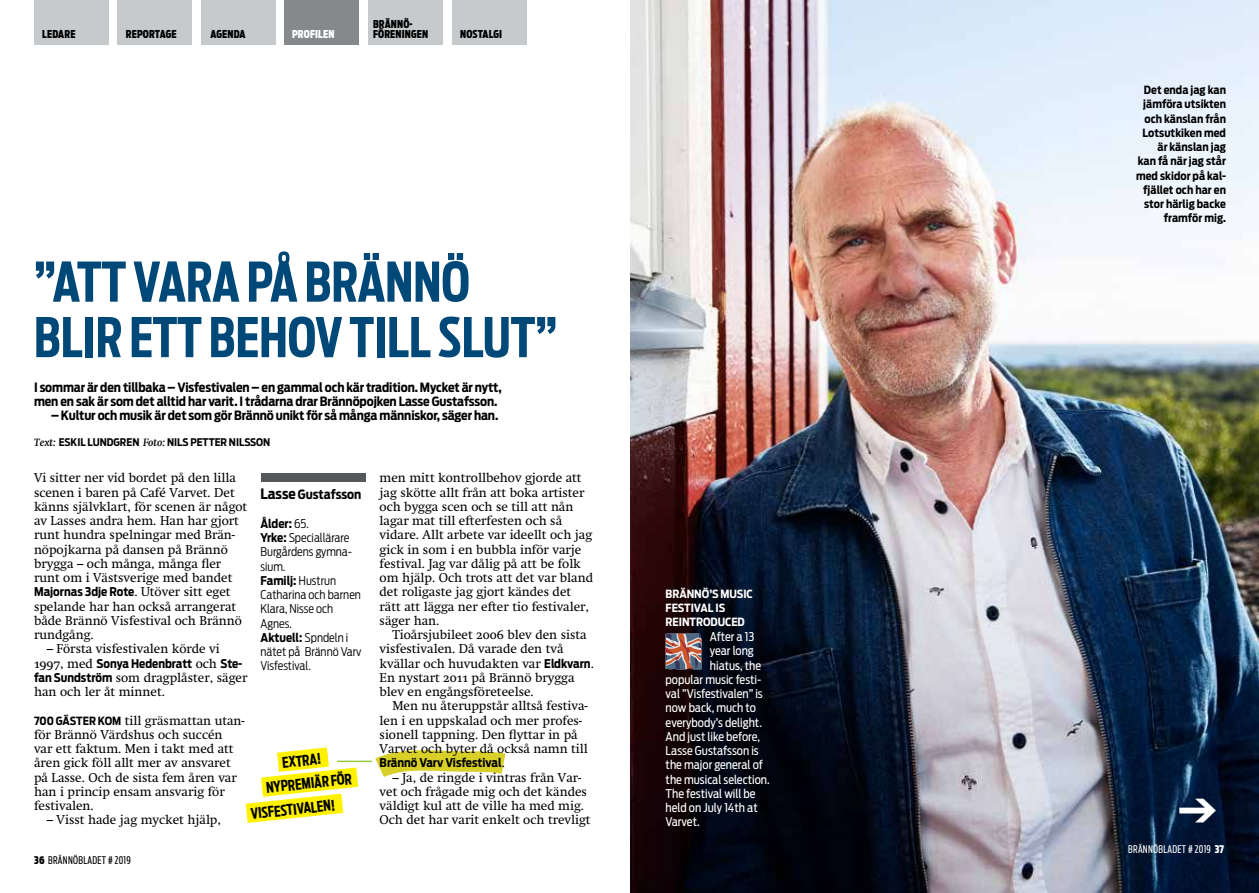
<style>
.page{position:relative;width:1259px;height:893px;background:#fff}
.page>*{position:absolute;margin:0;border:0;box-sizing:border-box;transform-origin:0 0}
.t1{font:700 54.15px/55.5px "Antenna Extra Cond";color:#004877}
.t2{font:700 14.7px "Antenna Extra Cond";color:#000}
.t3{font:12.75px/14.2px "Swift Kla";color:#000}
.t4{font:700 12.75px/14.2px "Antenna Cond";letter-spacing:-.01em;color:#000}
.t5{font:12px "Antenna Cond";color:#fff}
.t6{font:300 12px/14.2px "Antenna Cond";color:#000}
.t7{font:700 12px "Antenna Cond";color:#000}
.t8{font:700 11.25px/14.2px "Antenna Cond";letter-spacing:.005em;color:#000;text-align:right}
.t9{font:700 11.25px/14.2px "Antenna Cond";letter-spacing:-.005em;color:#fff}
.t10{font:900 10.8px/9.9px "Antenna Extra Cond";letter-spacing:.015em;color:#000}
.t11{font:900 10.8px "Antenna Extra Cond";letter-spacing:.015em;color:#fff}
.t12{font:700 10.5px "Antenna Cond";color:#000}
.t13{font:10.5px "Antenna Extra Cond";letter-spacing:.03em;color:#fff}
.t14{font:10.5px "Antenna Extra Cond";letter-spacing:.03em;color:#000}
.s1{font-family:"Swift Kla";font-style:italic}
.s2{font-family:"Swift Kla";font-weight:400;font-size:12.75px}
.s3{font-family:"Antenna Cond";font-weight:700;font-size:12px}
.s4{font-family:"Antenna Cond";font-weight:700;font-size:11.25px}
.s5{font-size:14.25px}
.s6{font-weight:700}
.s7{font-weight:900}
</style>
<div class="page">
<svg style="left:375px;top:750px;width:130px;height:27px"></svg>
<img style="left:630px;top:0;width:629px;height:893px">
<div style="left:261px;top:473px;width:104px;height:8px;background:#55585b"></div>
<div style="left:34px;top:0;width:74px;height:44px;background:#c7cacc"></div>
<div style="left:118px;top:0;width:74px;height:44px;background:#c7cacc"></div>
<div style="left:285px;top:0;width:74px;height:44px;background:#85898c"></div>
<div style="left:368px;top:0;width:75px;height:44px;background:#c7cacc"></div>
<div style="left:452px;top:0;width:74px;height:44px;background:#c7cacc"></div>
<div style="left:201px;top:0;width:75px;height:44px;background:#c7cacc"></div>
<svg style="left:246px;top:747px;width:112px;height:76px"></svg>
<hr style="left:337px;top:761px;width:35px;height:1px;background:#9aca3c">
<svg style="left:665px;top:634px;width:36px;height:35px"></svg>
<svg style="left:1179px;top:798px;width:37px;height:24px"></svg>
<p class="t10" style="left:42px;top:29px;width:35px">LEDARE</p>
<p class="t10" style="left:126px;top:29px;width:52px">REPORTAGE</p>
<p class="t10" style="left:210px;top:29px;width:36px">AGENDA</p>
<p class="t11" style="left:292px;top:27px;width:44px">PROFILEN</p>
<p class="t10" style="left:373px;top:19px;width:57px">BRÄNNÖ-<br>FÖRENINGEN</p>
<p class="t10" style="left:460px;top:29px;width:43px">NOSTALGI</p>
<h1 class="t1" style="left:34px;top:254px;width:525px">”ATT VARA PÅ BRÄNNÖ<br>BLIR ETT BEHOV TILL SLUT”</h1>
<p class="t4" style="left:34px;top:380px;width:469px">I sommar är den tillbaka – Visfestivalen – en gammal och kär tradition. Mycket är nytt, men en sak är som det alltid har varit. I trådarna drar Brännöpojken Lasse Gustafsson.</p>
<p class="t4" style="left:51px;top:409px;width:449px">– Kultur och musik är det som gör Brännö unikt för så många människor, säger han.</p>
<p class="t12" style="left:34px;top:436px;width:238px"><span class="s1">Text:</span> ESKIL LUNDGREN <span class="s1">Foto:</span> NILS PETTER NILSSON</p>
<p class="t3" style="left:34px;top:471px;width:215px">Vi sitter ner vid bordet på den lilla scenen i baren på Café Varvet. Det känns självklart, för scenen är något av Lasses andra hem. Han har gjort runt hundra spelningar med Brän&shy;nöpojkarna på dansen på Brännö brygga – och många, många fler runt om i Västsverige med bandet</p>
<p class="t7" style="left:34px;top:585px;width:198px">Majornas 3dje Rote<span class="s2">. Utöver sitt eget</span></p>
<p class="t3" style="left:34px;top:599px;width:209px">spelande har han också arrangerat både Brännö Visfestival och Brännö rundgång.</p>
<p class="t3" style="left:47px;top:642px;width:174px">– Första visfestivalen körde vi</p>
<p class="t7" style="left:34px;top:656px;width:210px"><span class="s2">1997, med</span> Sonya Hedenbratt <span class="s2">och</span> Ste-</p>
<p class="t3" style="left:34px;top:671px;width:215px"><span class="s3">fan Sundström</span> som dragplåster, säger han och ler åt minnet.</p>
<p class="t3" style="left:34px;top:713px;width:212px"><span class="s4">700 GÄSTER KOM</span> till gräsmattan utan&shy;för Brännö Värdshus och succén<br>var ett faktum. Men i takt med att åren gick föll allt mer av ansvaret på Lasse. Och de sista fem åren var han i princip ensam ansvarig för festivalen.</p>
<p class="t3" style="left:47px;top:813px;width:176px">– Visst hade jag mycket hjälp,</p>
<p class="t4" style="left:260px;top:488px;width:102px"><span class="s5">Lasse</span> Gustafsson</p>
<p class="t6" style="left:260px;top:516px;width:103px"><span class="s6">Ålder:</span> 65.<br><span class="s6">Yrke:</span> Speciallärare<br>Burgårdens gymna&shy;sium.<br><span class="s6">Familj:</span> Hustrun<br>Catharina och barnen<br>Klara, Nisse och<br>Agnes.<br><span class="s6">Aktuell:</span> Spndeln i nätet på Brännö Varv<br>Visfestival.</p>
<p class="t2" style="left:281px;top:754px;width:41px;rotate:-6deg">EXTRA!</p>
<p class="t2" style="left:265px;top:779px;width:88px;rotate:-6deg">NYPREMIÄR FÖR</p>
<p class="t2" style="left:250px;top:805px;width:86px;rotate:-6deg">VISFESTIVALEN!</p>
<p class="t14" style="left:34px;top:854px;width:98px"><span class="s7">36</span> BRÄNNÖBLADET # 2019</p>
<p class="t3" style="left:379px;top:471px;width:215px">men mitt kontrollbehov gjorde att jag skötte allt från att boka artister och bygga scen och se till att nån lagar mat till efterfesten och så vidare. Allt arbete var ideellt och jag gick in som i en bubbla inför varje festival. Jag var dålig på att be folk om hjälp. Och trots att det var bland det roligaste jag gjort kändes det rätt att lägga ner efter tio festivaler, säger han.</p>
<p class="t3" style="left:379px;top:628px;width:216px;text-indent:13px">Tioårsjubileet 2006 blev den sista visfestivalen. Då varade den två kvällar och huvudakten var <span class="s3">Eldkvarn</span>.<br>En nystart 2011 på Brännö brygga blev en engångsföreteelse.</p>
<p class="t3" style="left:379px;top:699px;width:210px;text-indent:13px">Men nu återuppstår alltså festiva&shy;len i en uppskalad och mer profes&shy;sionell tappning. Den flyttar in på Varvet och byter då också namn till</p>
<p class="t7" style="left:379px;top:756px;width:127px">Brännö Varv Visfestival<span class="s2">.</span></p>
<p class="t3" style="left:379px;top:770px;width:212px;text-align:center">– Ja, de ringde i vintras från Var-<br>vet och frågade mig och det kändes väldigt kul att de ville ha med mig.<br>Och det har varit enkelt och trevligt</p>
<p class="t9" style="left:665px;top:587px;width:89px">BRÄNNÖ’S MUSIC<br>FESTIVAL IS<br>REINTRODUCED</p>
<p class="t5" style="left:710px;top:629px;width:46px">After a 13</p>
<p class="t5" style="left:710px;top:644px;width:45px">year long</p>
<p class="t5" style="left:710px;top:658px;width:53px">hiatus, the</p>
<p class="t5" style="left:665px;top:672px;width:97px">popular music festi-</p>
<p class="t5" style="left:665px;top:686px;width:99px">val ”Visfestivalen” is</p>
<p class="t5" style="left:665px;top:701px;width:92px">now back, much to</p>
<p class="t5" style="left:665px;top:715px;width:98px">everybody’s delight.</p>
<p class="t5" style="left:665px;top:729px;width:96px">And just like before,</p>
<p class="t5" style="left:665px;top:743px;width:95px">Lasse Gustafsson is</p>
<p class="t5" style="left:665px;top:758px;width:99px">the major general of</p>
<p class="t5" style="left:665px;top:772px;width:106px">the musical selection.</p>
<p class="t5" style="left:665px;top:786px;width:91px">The festival will be</p>
<p class="t5" style="left:665px;top:800px;width:94px">held on July 14th at</p>
<p class="t5" style="left:665px;top:815px;width:36px">Varvet.</p>
<p class="t8" style="left:1136px;top:83px;width:92px">Det enda jag kan jämföra utsikten och känslan från<br>Lotsutkiken med är känslan jag<br>kan få när jag står med skidor på kal&shy;fjället och har en stor härlig backe framför mig.</p>
<p class="t13" style="left:1128px;top:843px;width:97px">BRÄNNÖBLADET # 2019 <span class="s7">37</span></p>
</div>
